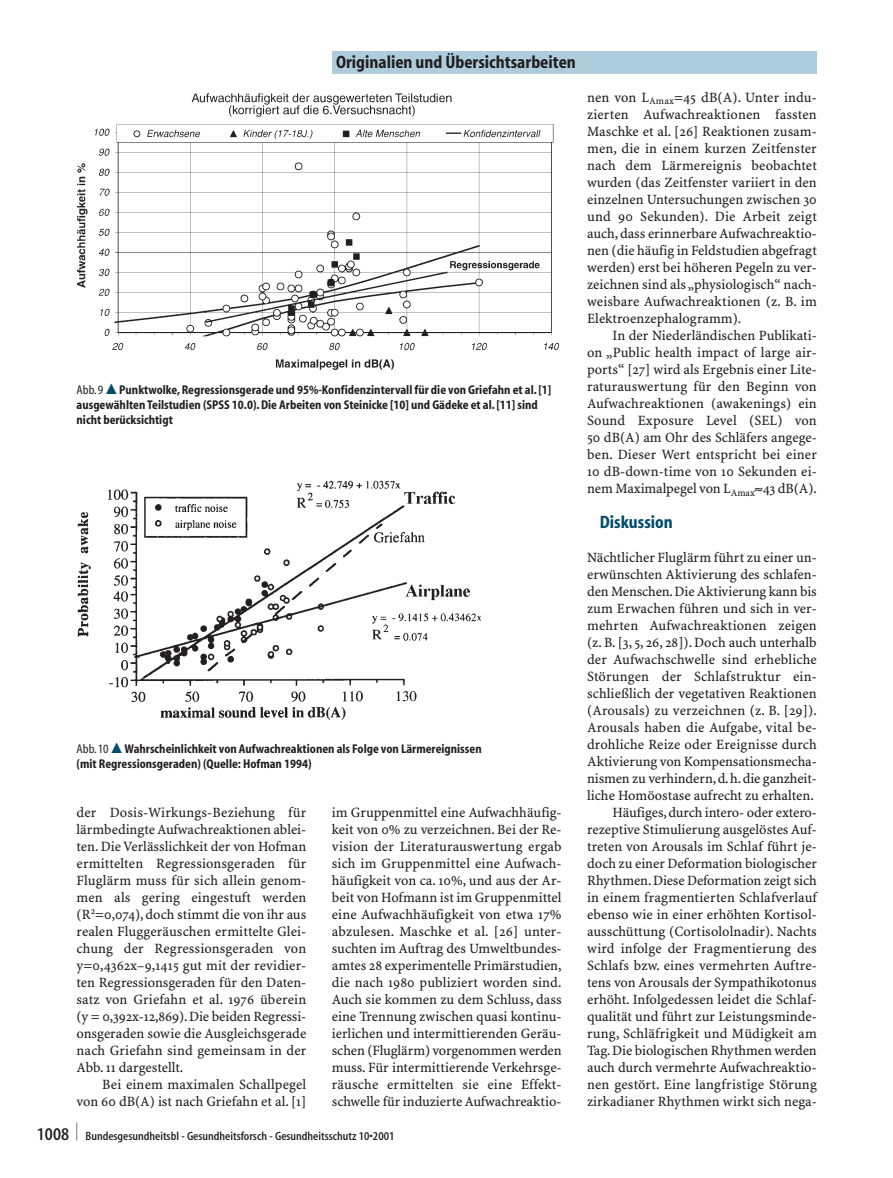
<style>
.page{position:relative;width:893px;height:1178px;background:#fff}
.page>*{position:absolute;margin:0;border:0;box-sizing:border-box;transform-origin:0 0}
.t1{font:700 condensed 18px "S Myriad";color:#231f20}
.t2{font:700 condensed 18px "S Myriad";color:#004b6c}
.t3{font:600 condensed 18px "S Myriad";color:#231f20;scale:.38 1}
.t4{font:14.25px/17px "S Minion Plus";color:#231f20;text-align:justify}
.t5{font:700 condensed 12.75px/15px "S Myriad";color:#231f20}
.t6{font:600 condensed 12px "S Myriad";color:#231f20}
.s1{font-weight:400}
.s2{font-family:"Mathematical Pi Six";font-weight:400;font-stretch:normal;font-size:14.25px;color:#004b6c}
.s3{font-size:18px}
</style>
<div class="page">
<div style="left:332px;top:51px;width:484px;height:23px;background:#aecddc"></div>
<img style="left:77px;top:93px;width:483px;height:276px">
<img style="left:77px;top:480px;width:404px;height:240px">
<p class="t1" style="left:336px;top:55px;width:241px">Originalien und Übersichtsarbeiten</p>
<p class="t5" style="left:77px;top:384px;width:476px"><span class="s1">Abb.9</span> <span class="s2">-</span> Punktwolke, Regressionsgerade und 95%-Konfidenzintervall für die von Griefahn et al. [1] ausgewählten Teilstudien (SPSS 10.0). Die Arbeiten von Steinicke [10] und Gädeke et al. [11] sind nicht berücksichtigt</p>
<p class="t5" style="left:77px;top:742px;width:406px"><span class="s1">Abb.10</span> <span class="s2">-</span>Wahrscheinlichkeit von Aufwachreaktionen als Folge von Lärmereignissen (mit Regressionsgeraden) (Quelle: Hofman 1994)</p>
<p class="t4" style="left:77px;top:804px;width:231px">der Dosis-Wirkungs-Beziehung für lärmbedingte Aufwachreaktionen ablei&shy;ten. Die Verlässlichkeit der von Hofman ermittelten Regressionsgeraden für Fluglärm muss für sich allein genom&shy;men als gering eingestuft werden (R<sup>2</sup>=0,074), doch stimmt die von ihr aus realen Fluggeräuschen ermittelte Glei&shy;chung der Regressionsgeraden von y=0,4362x–9,1415 gut mit der revidier&shy;ten Regressionsgeraden für den Daten&shy;satz von Griefahn et al. 1976 überein (y = 0,392x-12,869).Die beiden Regressi&shy;onsgeraden sowie die Ausgleichsgerade nach Griefahn sind gemeinsam in der Abb. 11 dargestellt.</p>
<p class="t4" style="left:77px;top:1077px;width:231px;text-align:right">Bei einem maximalen Schallpegel<br>von 60 dB(A) ist nach Griefahn et al. [1]</p>
<p class="t4" style="left:332px;top:804px;width:231px">im Gruppenmittel eine Aufwachhäufig&shy;keit von 0% zu verzeichnen. Bei der Re&shy;vision der Literaturauswertung ergab sich im Gruppenmittel eine Aufwach&shy;häufigkeit von ca. 10%, und aus der Ar&shy;beit von Hofmann ist im Gruppenmittel eine Aufwachhäufigkeit von etwa 17% abzulesen. Maschke et al. [26] unter&shy;suchten im Auftrag des Umweltbundes&shy;amtes 28 experimentelle Primärstudien, die nach 1980 publiziert worden sind.<br>Auch sie kommen zu dem Schluss, dass eine Trennung zwischen quasi kontinu&shy;ierlichen und intermittierenden Geräu&shy;schen (Fluglärm) vorgenommen werden muss. Für intermittierende Verkehrsge&shy;räusche ermittelten sie eine Effekt&shy;schwelle für induzierte Aufwachreaktio-</p>
<p class="t3" style="left:76px;top:1123px;width:5px">|</p>
<p class="t6" style="left:37px;top:1131px;width:359px"><span class="s3">1008</span> Bundesgesundheitsbl - Gesundheitsforsch - Gesundheitsschutz 10•2001</p>
<p class="t4" style="left:587px;top:90px;width:231px">nen von L<sub>Amax</sub>=45 dB(A). Unter indu&shy;zierten Aufwachreaktionen fassten Maschke et al. [26] Reaktionen zusam&shy;men, die in einem kurzen Zeitfenster nach dem Lärmereignis beobachtet wurden (das Zeitfenster variiert in den einzelnen Untersuchungen zwischen 30 und 90 Sekunden). Die Arbeit zeigt auch, dass erinnerbare Aufwachreaktio&shy;nen (die häufig in Feldstudien abgefragt werden) erst bei höheren Pegeln zu ver&shy;zeichnen sind als „physiologisch“ nach&shy;weisbare Aufwachreaktionen (z. B. im Elektroenzephalogramm).</p>
<p class="t4" style="left:587px;top:328px;width:231px;text-indent:26px">In der Niederländischen Publikati&shy;on „Public health impact of large air&shy;ports“ [27] wird als Ergebnis einer Lite&shy;raturauswertung für den Beginn von Aufwachreaktionen (awakenings) ein Sound Exposure Level (SEL) von 50 dB(A) am Ohr des Schläfers angege&shy;ben. Dieser Wert entspricht bei einer 10 dB-down-time von 10 Sekunden ei&shy;nem Maximalpegel von L<sub>Amax</sub>≈43 dB(A).</p>
<p class="t2" style="left:600px;top:514px;width:74px">Diskussion</p>
<p class="t4" style="left:587px;top:549px;width:231px;text-align:right">Nächtlicher Fluglärm führt zu einer un&shy;erwünschten Aktivierung des schlafen&shy;den Menschen.Die Aktivierung kann bis zum Erwachen führen und sich in ver&shy;mehrten Aufwachreaktionen zeigen (z. B. [3, 5, 26, 28]). Doch auch unterhalb der Aufwachschwelle sind erhebliche Störungen der Schlafstruktur ein&shy;schließlich der vegetativen Reaktionen (Arousals) zu verzeichnen (z. B. [29]).<br>Arousals haben die Aufgabe, vital be&shy;drohliche Reize oder Ereignisse durch Aktivierung von Kompensationsmecha&shy;nismen zu verhindern,d.h.die ganzheit&shy;liche Homöostase aufrecht zu erhalten.<br>Häufiges, durch intero- oder extero&shy;rezeptive Stimulierung ausgelöstes Auf&shy;treten von Arousals im Schlaf führt je&shy;doch zu einer Deformation biologischer Rhythmen.Diese Deformation zeigt sich in einem fragmentierten Schlafverlauf ebenso wie in einer erhöhten Kortisol&shy;ausschüttung (Cortisololnadir). Nachts wird infolge der Fragmentierung des Schlafs bzw. eines vermehrten Auftre&shy;tens von Arousals der Sympathikotonus erhöht. Infolgedessen leidet die Schlaf&shy;qualität und führt zur Leistungsminde&shy;rung, Schläfrigkeit und Müdigkeit am Tag.Die biologischen Rhythmen werden auch durch vermehrte Aufwachreaktio&shy;nen gestört. Eine langfristige Störung zirkadianer Rhythmen wirkt sich nega-</p>
</div>
